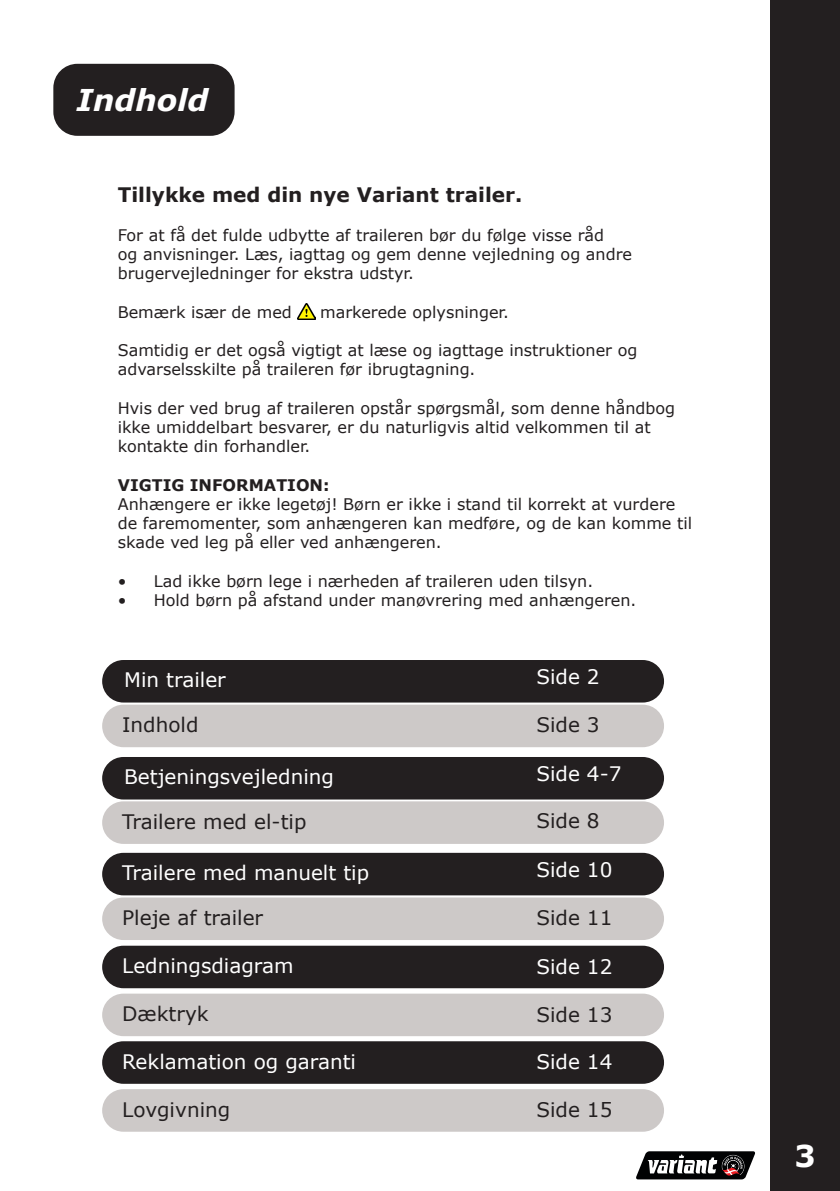
<style>
.page{position:relative;width:840px;height:1191px;background:#fff}
.page>*{position:absolute;margin:0;border:0;box-sizing:border-box;transform-origin:0 0}
.t1{font:italic 700 30px "Verdana";color:#fff}
.t2{font:700 30px "Verdana";color:#fff}
.t3{font:20px "Verdana";color:#fff}
.t4{font:20px "Verdana";color:#231f20}
.t5{font:700 20px "Verdana";color:#231f20}
.t6{font:16px/19.2px "Verdana";color:#231f20}
.t7{font:700 16px "Verdana";color:#231f20}
</style>
<div class="page">
<div style="left:770px;top:0;width:69px;height:1191px;background:#231f20"></div>
<div style="left:53px;top:64px;width:181px;height:72px;background:#231f20;border-radius:24px"></div>
<div style="left:102px;top:660px;width:561px;height:42px;background:#231f20;border-radius:21px"></div>
<div style="left:102px;top:897px;width:561px;height:43px;background:#cdc9c8;border-radius:21px"></div>
<div style="left:102px;top:704px;width:561px;height:43px;background:#cdc9c8;border-radius:21px"></div>
<div style="left:102px;top:757px;width:561px;height:42px;background:#231f20;border-radius:21px"></div>
<div style="left:102px;top:801px;width:561px;height:43px;background:#cdc9c8;border-radius:21px"></div>
<div style="left:102px;top:853px;width:561px;height:42px;background:#231f20;border-radius:21px"></div>
<div style="left:102px;top:993px;width:561px;height:43px;background:#cdc9c8;border-radius:21px"></div>
<div style="left:102px;top:945px;width:561px;height:43px;background:#231f20;border-radius:21px"></div>
<img style="left:297px;top:303px;width:18px;height:16px">
<div style="left:102px;top:1089px;width:561px;height:42px;background:#cdc9c8;border-radius:21px"></div>
<div style="left:102px;top:1041px;width:561px;height:42px;background:#231f20;border-radius:21px"></div>
<svg style="left:636px;top:1151px;width:119px;height:28px"></svg>
<p class="t1" style="left:77px;top:79px;width:133px">Indhold</p>
<p class="t5" style="left:118px;top:181px;width:406px">Tillykke med din nye Variant trailer.</p>
<p class="t6" style="left:118px;top:225px;width:487px">For at få det fulde udbytte af traileren bør du følge visse råd</p>
<p class="t6" style="left:118px;top:244px;width:515px">og anvisninger. Læs, iagttag og gem denne vejledning og andre</p>
<p class="t6" style="left:118px;top:264px;width:297px">brugervejledninger for ekstra udstyr.</p>
<p class="t6" style="left:118px;top:302px;width:175px">Bemærk især de med</p>
<p class="t6" style="left:320px;top:302px;width:190px">markerede oplysninger.</p>
<p class="t6" style="left:118px;top:340px;width:521px">Samtidig er det også vigtigt at læse og iagttage instruktioner og</p>
<p class="t6" style="left:118px;top:360px;width:359px">advarselsskilte på traileren før ibrugtagning.</p>
<p class="t6" style="left:118px;top:398px;width:558px">Hvis der ved brug af traileren opstår spørgsmål, som denne håndbog</p>
<p class="t6" style="left:118px;top:417px;width:534px">ikke umiddelbart besvarer, er du naturligvis altid velkommen til at</p>
<p class="t6" style="left:118px;top:436px;width:194px">kontakte din forhandler.</p>
<p class="t7" style="left:118px;top:473px;width:213px">VIGTIG INFORMATION:</p>
<p class="t6" style="left:118px;top:494px;width:575px">Anhængere er ikke legetøj! Børn er ikke i stand til korrekt at vurdere de faremomenter, som anhængeren kan medføre, og de kan komme til skade ved leg på eller ved anhængeren.</p>
<p class="t6" style="left:118px;top:571px;width:476px">• Lad ikke børn lege i nærheden af traileren uden tilsyn.</p>
<p class="t6" style="left:118px;top:590px;width:520px">• Hold børn på afstand under manøvrering med anhængeren.</p>
<p class="t3" style="left:124px;top:666px;width:103px">Min trailer</p>
<p class="t4" style="left:122px;top:711px;width:78px">Indhold</p>
<p class="t3" style="left:124px;top:763px;width:211px">Betjeningsvejledning</p>
<p class="t4" style="left:122px;top:807px;width:186px">Trailere med el-tip</p>
<p class="t3" style="left:122px;top:859px;width:248px">Trailere med manuelt tip</p>
<p class="t4" style="left:122px;top:903px;width:142px">Pleje af trailer</p>
<p class="t3" style="left:122px;top:952px;width:173px">Ledningsdiagram</p>
<p class="t4" style="left:122px;top:1000px;width:88px">Dæktryk</p>
<p class="t3" style="left:536px;top:663px;width:65px">Side 2</p>
<p class="t4" style="left:536px;top:711px;width:65px">Side 3</p>
<p class="t3" style="left:536px;top:759px;width:87px">Side 4-7</p>
<p class="t4" style="left:536px;top:807px;width:65px">Side 8</p>
<p class="t3" style="left:536px;top:855px;width:78px">Side 10</p>
<p class="t4" style="left:536px;top:904px;width:78px">Side 11</p>
<p class="t3" style="left:536px;top:952px;width:78px">Side 12</p>
<p class="t4" style="left:536px;top:1000px;width:78px">Side 13</p>
<p class="t3" style="left:122px;top:1047px;width:235px">Reklamation og garanti</p>
<p class="t3" style="left:536px;top:1048px;width:78px">Side 14</p>
<p class="t4" style="left:536px;top:1096px;width:78px">Side 15</p>
<p class="t4" style="left:122px;top:1095px;width:110px">Lovgivning</p>
<p class="t2" style="left:794px;top:1135px;width:23px">3</p>
</div>
